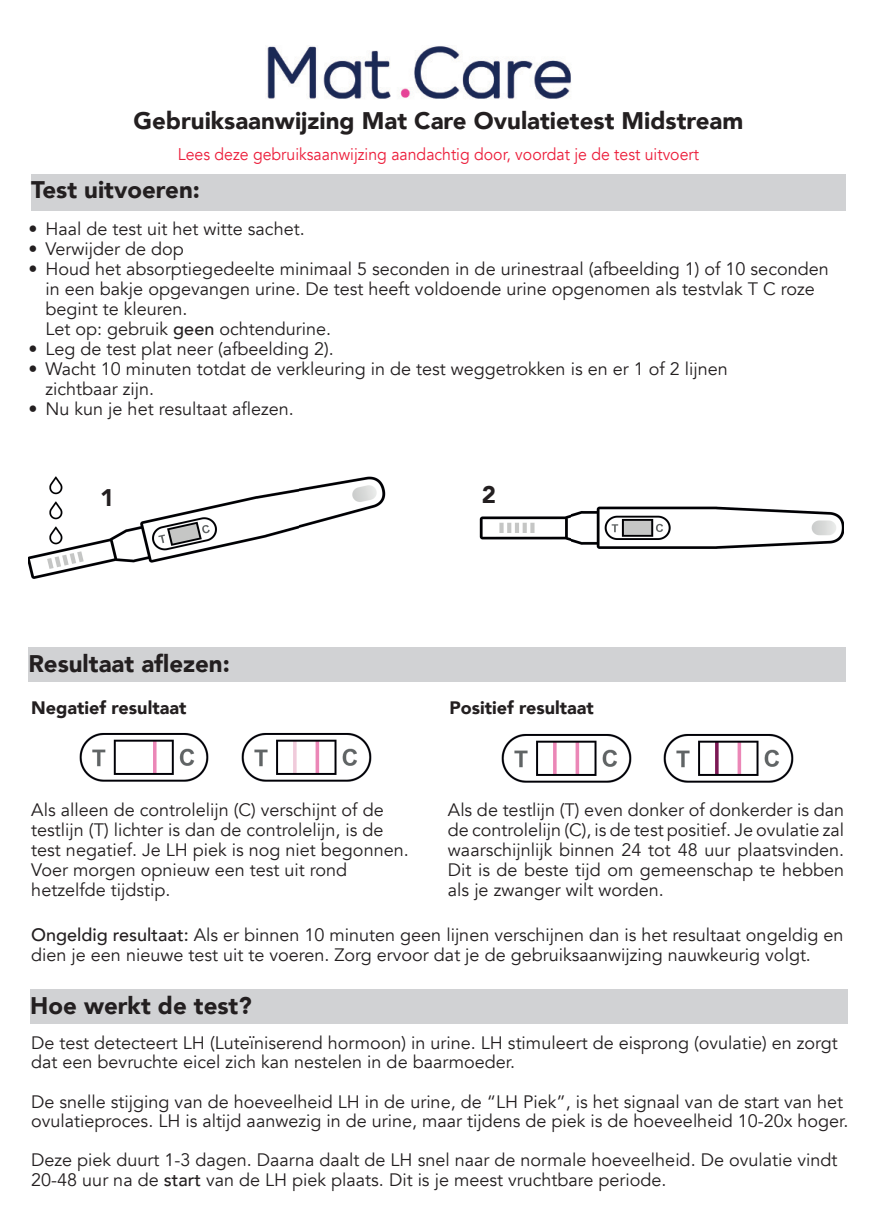
<style>
.page{position:relative;width:874px;height:1225px;background:#fff}
.page>*{position:absolute;margin:0;border:0;box-sizing:border-box;transform-origin:0 0}
.t1{font:900 24px "Avenir";color:#231f20}
.t2{font:18px/20px "Avenir";color:#231f20}
.t3{font:900 18px "Avenir";color:#231f20}
.t4{font:17px "Avenir";color:#ec1d3a;scale:.94 1}
.s1{font-weight:500}
</style>
<div class="page">
<img style="left:267px;top:46px;width:304px;height:53px">
<div style="left:28px;top:648px;width:817px;height:34px;background:#d1d2d4"></div>
<div style="left:31px;top:174px;width:814px;height:37px;background:#d1d2d4"></div>
<div style="left:30px;top:989px;width:817px;height:34px;background:#d1d2d4"></div>
<img style="left:28px;top:476px;width:815px;height:103px">
<img style="left:79px;top:732px;width:130px;height:50px">
<img style="left:241px;top:732px;width:131px;height:50px">
<img style="left:501px;top:733px;width:131px;height:50px">
<img style="left:663px;top:733px;width:131px;height:50px">
<h1 class="t1" style="left:133px;top:100px;width:611px">Gebruiksaanwijzing Mat Care Ovulatietest Midstream</h1>
<p class="t4" style="left:178px;top:144px;width:555px">Lees deze gebruiksaanwijzing aandachtig door, voordat je de test uitvoert</p>
<h1 class="t1" style="left:31px;top:169px;width:170px">Test uitvoeren:</h1>
<p class="t2" style="left:28px;top:219px;width:277px">• Haal de test uit het witte sachet.</p>
<p class="t2" style="left:28px;top:239px;width:157px">• Verwijder de dop</p>
<p class="t2" style="left:45px;top:259px;width:784px;text-indent:-17px">• Houd het absorptiegedeelte minimaal 5 seconden in de urinestraal (afbeelding 1) of 10 seconden in een bakje opgevangen urine. De test heeft voldoende urine opgenomen als testvlak T C roze begint te kleuren.<br>Let op: gebruik <span class="s1">geen</span> ochtendurine.</p>
<p class="t2" style="left:28px;top:339px;width:307px">• Leg de test plat neer (afbeelding 2).</p>
<p class="t2" style="left:45px;top:359px;width:683px;text-indent:-17px">• Wacht 10 minuten totdat de verkleuring in de test weggetrokken is en er 1 of 2 lijnen zichtbaar zijn.</p>
<p class="t2" style="left:28px;top:399px;width:267px">• Nu kun je het resultaat aflezen.</p>
<h1 class="t1" style="left:100px;top:477px;width:16px">1</h1>
<h1 class="t1" style="left:481px;top:474px;width:16px">2</h1>
<h1 class="t1" style="left:28px;top:643px;width:203px">Resultaat aflezen:</h1>
<p class="t3" style="left:31px;top:692px;width:156px">Negatief resultaat</p>
<p class="t3" style="left:449px;top:692px;width:146px">Positief resultaat</p>
<p class="t2" style="left:31px;top:800px;width:379px">Als alleen de controlelijn (C) verschijnt of de testlijn (T) lichter is dan de controlelijn, is de test negatief. Je LH piek is nog niet begonnen.<br>Voer morgen opnieuw een test uit rond hetzelfde tijdstip.</p>
<p class="t2" style="left:448px;top:800px;width:397px;text-align:justify">Als de testlijn (T) even donker of donkerder is dan de controlelijn (C), is de test positief. Je ovulatie zal waarschijnlijk binnen 24 tot 48 uur plaatsvinden.<br>Dit is de beste tijd om gemeenschap te hebben als je zwanger wilt worden.</p>
<p class="t2" style="left:31px;top:925px;width:813px"><span class="s1">Ongeldig resultaat:</span> Als er binnen 10 minuten geen lijnen verschijnen dan is het resultaat ongeldig en dien je een nieuwe test uit te voeren. Zorg ervoor dat je de gebruiksaanwijzing nauwkeurig volgt.</p>
<h1 class="t1" style="left:30px;top:984px;width:223px">Hoe werkt de test?</h1>
<p class="t2" style="left:31px;top:1033px;width:807px">De test detecteert LH (Luteïniserend hormoon) in urine. LH stimuleert de eisprong (ovulatie) en zorgt dat een bevruchte eicel zich kan nestelen in de baarmoeder.</p>
<p class="t2" style="left:31px;top:1092px;width:818px">De snelle stijging van de hoeveelheid LH in de urine, de “LH Piek”, is het signaal van de start van het ovulatieproces. LH is altijd aanwezig in de urine, maar tijdens de piek is de hoeveelheid 10-20x hoger.</p>
<p class="t2" style="left:31px;top:1150px;width:807px">Deze piek duurt 1-3 dagen. Daarna daalt de LH snel naar de normale hoeveelheid. De ovulatie vindt<br>20-48 uur na de <span class="s1">start</span> van de LH piek plaats. Dit is je meest vruchtbare periode.</p>
</div>
